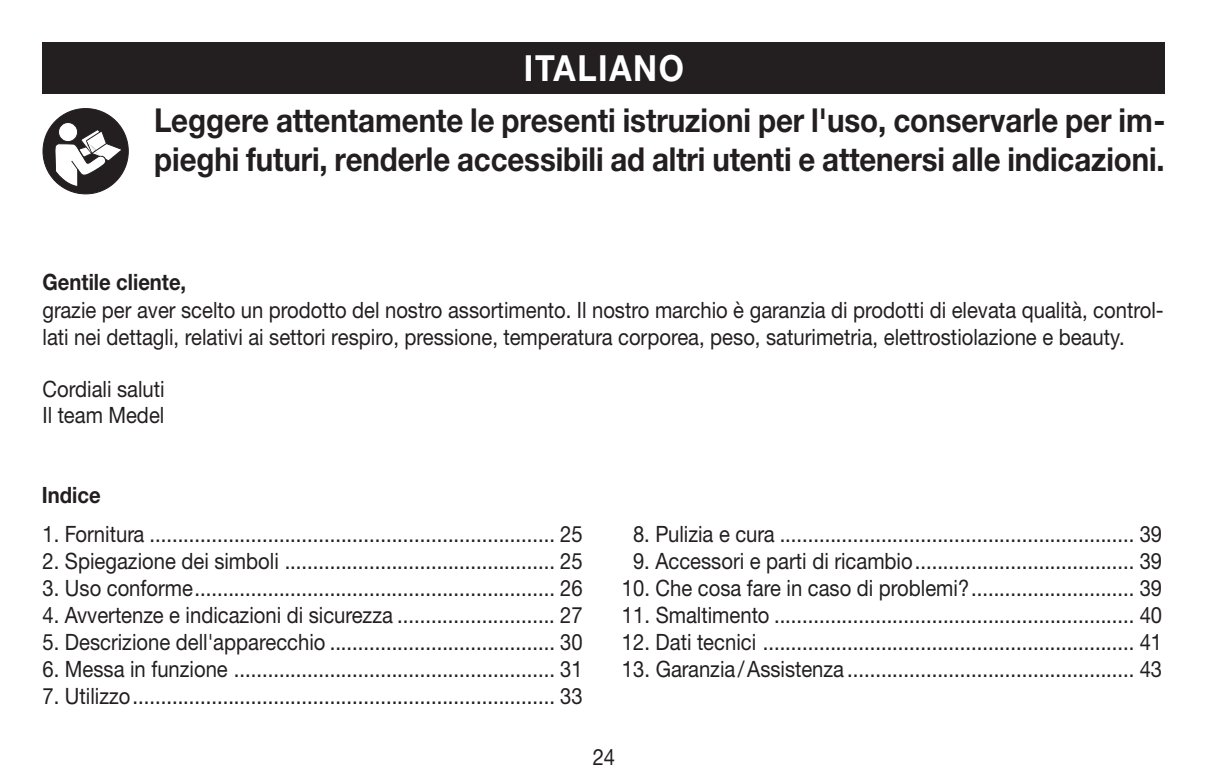
<style>
.page{position:relative;width:1208px;height:783px;background:#fff}
.page>*{position:absolute;margin:0;border:0;box-sizing:border-box;transform-origin:0 0}
.t1{font:700 36px "Helvetica Neue LTW1 G";letter-spacing:.05em;color:#fff;scale:.9 1}
.t2{font:700 33px/39px "Helvetica Neue LTW1 G";letter-spacing:-.005em;color:#231f20;scale:.89 1}
.t3{font:22.5px/26.1px "Helvetica Neue LTW1 G";color:#231f20;scale:.9 1}
.t4{font:700 22.5px "Helvetica Neue LTW1 G";color:#231f20;scale:.9 1}
</style>
<div class="page">
<div style="left:43px;top:43px;width:1122px;height:51px;background:#231f20"></div>
<div style="left:43px;top:108px;width:85px;height:86px;background:#231f20;border-radius:50%"></div>
<svg style="left:58px;top:122px;width:20px;height:19px"></svg>
<div style="left:58px;top:122px;width:20px;height:20px;border:1px solid #231f20;border-radius:50%"></div>
<svg style="left:54px;top:128px;width:70px;height:59px"></svg>
<h1 class="t1" style="left:524px;top:46px;width:179px">ITALIANO</h1>
<h2 class="t2" style="left:154px;top:100px;width:1137px">Leggere attentamente le presenti istruzioni per l'uso, conservarle per im&shy;pieghi futuri, renderle accessibili ad altri utenti e attenersi alle indicazioni.</h2>
<p class="t4" style="left:43px;top:268px;width:161px">Gentile cliente,</p>
<p class="t3" style="left:43px;top:297px;width:1247px">grazie per aver scelto un prodotto del nostro assortimento. Il nostro marchio è garanzia di prodotti di elevata qualità, control&shy;lati nei dettagli, relativi ai settori respiro, pressione, temperatura corporea, peso, saturimetria, elettrostiolazione e beauty.</p>
<p class="t3" style="left:43px;top:375px;width:137px">Cordiali saluti<br>Il team Medel</p>
<p class="t4" style="left:42px;top:481px;width:67px">Indice</p>
<p class="t3" style="left:43px;top:520px;width:602px">1. Fornitura ........................................................................ 25</p>
<p class="t3" style="left:43px;top:547px;width:601px">2. Spiegazione dei simboli ................................................ 25</p>
<p class="t3" style="left:42px;top:574px;width:602px">3. Uso conforme................................................................ 26</p>
<p class="t3" style="left:42px;top:601px;width:602px">4. Avvertenze e indicazioni di sicurezza ............................ 27</p>
<p class="t3" style="left:42px;top:628px;width:602px">5. Descrizione dell'apparecchio ........................................ 30</p>
<p class="t3" style="left:42px;top:655px;width:602px">6. Messa in funzione ......................................................... 31</p>
<p class="t3" style="left:42px;top:682px;width:602px">7. Utilizzo ........................................................................... 33</p>
<p class="t3" style="left:633px;top:520px;width:589px">8. Pulizia e cura ............................................................... 39</p>
<p class="t3" style="left:633px;top:547px;width:589px">9. Accessori e parti di ricambio ....................................... 39</p>
<p class="t3" style="left:622px;top:574px;width:602px">10. Che cosa fare in caso di problemi? ............................. 39</p>
<p class="t3" style="left:622px;top:601px;width:602px">11. Smaltimento ................................................................ 40</p>
<p class="t3" style="left:622px;top:628px;width:602px">12. Dati tecnici .................................................................. 41</p>
<p class="t3" style="left:622px;top:655px;width:602px">13. Garanzia/Assistenza ................................................... 43</p>
<p class="t3" style="left:593px;top:743px;width:27px">24</p>
</div>
